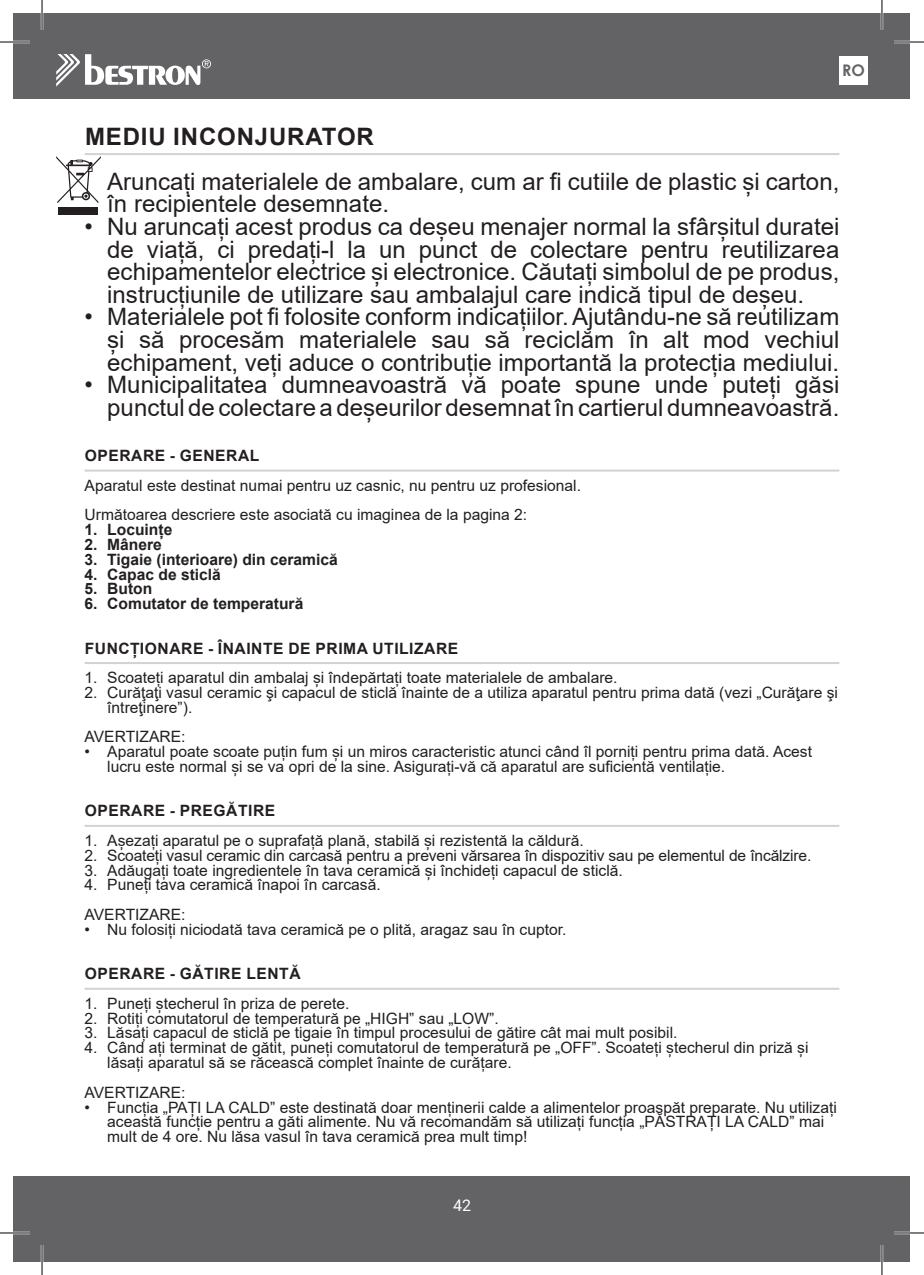
<style>
.page{position:relative;width:924px;height:1275px;background:#fff}
.page>*{position:absolute;margin:0;border:0;box-sizing:border-box;transform-origin:0 0}
.t1{font:24px/22.6px "Arial";color:#231f20;text-align:justify}
.t2{font:700 24px "Arial";letter-spacing:.035em;color:#231f20}
.t3{font:700 16px "Century Gothic";color:#636366}
.t4{font:16px "Roboto";color:#fff}
.t5{font:15.6px/14.8px "Arial";color:#231f20}
.t6{font:700 15.6px "Arial";letter-spacing:.02em;color:#231f20}
.t7{font:700 15.6px "Arial";color:#231f20}
</style>
<div class="page">
<hr style="left:85px;top:153px;width:754px;height:2px;background:#d1d2d4">
<hr style="left:85px;top:469px;width:754px;height:2px;background:#d1d2d4">
<hr style="left:85px;top:662px;width:754px;height:2px;background:#d1d2d4">
<hr style="left:85px;top:825px;width:754px;height:2px;background:#d1d2d4">
<hr style="left:85px;top:987px;width:754px;height:2px;background:#d1d2d4">
<div style="left:58px;top:207px;width:40px;height:8px;background:#231f20"></div>
<svg style="left:56px;top:156px;width:45px;height:47px"></svg>
<div style="left:14px;top:14px;width:895px;height:85px;background:#636366"></div>
<div style="left:14px;top:1176px;width:895px;height:85px;background:#636366"></div>
<svg style="left:56px;top:54px;width:155px;height:33px"></svg>
<div style="left:839px;top:56px;width:28px;height:29px;background:#fff"></div>
<hr style="left:0;top:41px;width:30px;height:2px;background:#fff">
<hr style="left:893px;top:41px;width:30px;height:2px;background:#fff">
<hr style="left:0;top:1231px;width:30px;height:3px;background:#fff">
<hr style="left:893px;top:1231px;width:30px;height:3px;background:#fff">
<hr style="left:41px;top:0;width:2px;height:30px;background:#fff">
<hr style="left:41px;top:1245px;width:2px;height:30px;background:#fff">
<hr style="left:880px;top:0;width:2px;height:30px;background:#fff">
<hr style="left:880px;top:1245px;width:2px;height:30px;background:#fff">
<hr style="left:0;top:42px;width:30px;height:1px;background:#000">
<hr style="left:893px;top:42px;width:30px;height:1px;background:#000">
<hr style="left:0;top:1232px;width:30px;height:1px;background:#000">
<hr style="left:893px;top:1232px;width:30px;height:1px;background:#000">
<hr style="left:42px;top:0;width:1px;height:30px;background:#000">
<hr style="left:42px;top:1245px;width:1px;height:30px;background:#000">
<hr style="left:881px;top:0;width:1px;height:30px;background:#000">
<hr style="left:881px;top:1245px;width:1px;height:30px;background:#000">
<p class="t3" style="left:841px;top:58px;width:24px">RO</p>
<h1 class="t2" style="left:85px;top:119px;width:290px">MEDIU INCONJURATOR</h1>
<h1 class="t1" style="left:107px;top:170px;width:733px;text-indent:-23px">• Aruncați materialele de ambalare, cum ar fi cutiile de plastic și carton, în recipientele desemnate.</h1>
<p class="t1" style="left:107px;top:215px;width:733px;text-indent:-23px">• Nu aruncați acest produs ca deșeu menajer normal la sfârșitul duratei de viață, ci predați-l la un punct de colectare pentru reutilizarea echipamentelor electrice și electronice. Căutați simbolul de pe produs, instrucțiunile de utilizare sau ambalajul care indică tipul de deșeu.</p>
<h1 class="t1" style="left:107px;top:305px;width:733px;text-indent:-23px">• Materialele pot fi folosite conform indicațiilor. Ajutându-ne să reutilizam și să procesăm materialele sau să reciclăm în alt mod vechiul echipament, veți aduce o contribuție importantă la protecția mediului.</h1>
<h1 class="t1" style="left:85px;top:373px;width:755px;text-align:right">• Municipalitatea dumneavoastră vă poate spune unde puteți găsi punctul de colectare a deșeurilor desemnat în cartierul dumneavoastră.</h1>
<p class="t6" style="left:85px;top:444px;width:176px">OPERARE - GENERAL</p>
<p class="t5" style="left:85px;top:470px;width:497px;line-height:29.6px">Aparatul este destinat numai pentru uz casnic, nu pentru uz profesional.<br>Următoarea descriere este asociată cu imaginea de la pagina 2:</p>
<p class="t7" style="left:85px;top:518px;width:89px">1. Locuințe</p>
<p class="t6" style="left:85px;top:533px;width:79px">2. Mânere</p>
<p class="t7" style="left:85px;top:548px;width:255px">3. Tigaie (interioare) din ceramică</p>
<p class="t7" style="left:85px;top:563px;width:138px">4. Capac de sticlă</p>
<p class="t6" style="left:85px;top:578px;width:69px">5. Buton</p>
<p class="t7" style="left:85px;top:592px;width:220px">6. Comutator de temperatură</p>
<p class="t6" style="left:85px;top:637px;width:375px">FUNCȚIONARE - ÎNAINTE DE PRIMA UTILIZARE</p>
<p class="t5" style="left:85px;top:670px;width:534px">1. Scoateți aparatul din ambalaj și îndepărtați toate materialele de ambalare.</p>
<p class="t5" style="left:107px;top:685px;width:732px;text-indent:-23px">2. Curăţaţi vasul ceramic şi capacul de sticlă înainte de a utiliza aparatul pentru prima dată (vezi „Curăţare şi întreţinere”).</p>
<p class="t5" style="left:85px;top:729px;width:102px">AVERTIZARE:</p>
<p class="t5" style="left:107px;top:744px;width:706px;text-indent:-23px">• Aparatul poate scoate puțin fum și un miros caracteristic atunci când îl porniți pentru prima dată. Acest lucru este normal și se va opri de la sine. Asigurați-vă că aparatul are suficientă ventilație.</p>
<p class="t6" style="left:85px;top:800px;width:192px">OPERARE - PREGĂTIRE</p>
<p class="t5" style="left:85px;top:833px;width:500px">1. Așezați aparatul pe o suprafață plană, stabilă și rezistentă la căldură.</p>
<p class="t5" style="left:85px;top:848px;width:728px">2. Scoateți vasul ceramic din carcasă pentru a preveni vărsarea în dispozitiv sau pe elementul de încălzire.</p>
<p class="t5" style="left:85px;top:862px;width:539px">3. Adăugați toate ingredientele în tava ceramică și închideți capacul de sticlă.</p>
<p class="t5" style="left:85px;top:870px;width:297px;line-height:29.6px">4. Puneți tava ceramică înapoi în carcasă.<br>AVERTIZARE:</p>
<p class="t5" style="left:85px;top:922px;width:483px">• Nu folosiți niciodată tava ceramică pe o plită, aragaz sau în cuptor.</p>
<p class="t6" style="left:85px;top:962px;width:217px">OPERARE - GĂTIRE LENTĂ</p>
<p class="t5" style="left:85px;top:996px;width:266px">1. Puneți ștecherul în priza de perete.</p>
<p class="t5" style="left:85px;top:1010px;width:415px">2. Rotiți comutatorul de temperatură pe „HIGH” sau „LOW”.</p>
<p class="t5" style="left:85px;top:1025px;width:594px">3. Lăsați capacul de sticlă pe tigaie în timpul procesului de gătire cât mai mult posibil.</p>
<p class="t5" style="left:107px;top:1040px;width:702px;text-indent:-23px">4. Când ați terminat de gătit, puneți comutatorul de temperatură pe „OFF”. Scoateți ștecherul din priză și lăsați aparatul să se răcească complet înainte de curățare.</p>
<p class="t5" style="left:85px;top:1084px;width:102px">AVERTIZARE:</p>
<p class="t5" style="left:107px;top:1099px;width:730px;text-indent:-23px">• Funcția „PAȚI LA CALD” este destinată doar menținerii calde a alimentelor proaspăt preparate. Nu utilizați această funcție pentru a găti alimente. Nu vă recomandăm să utilizați funcția „PĂSTRAȚI LA CALD” mai mult de 4 ore. Nu lăsa vasul în tava ceramică prea mult timp!</p>
<p class="t4" style="left:453px;top:1193px;width:19px">42</p>
</div>
